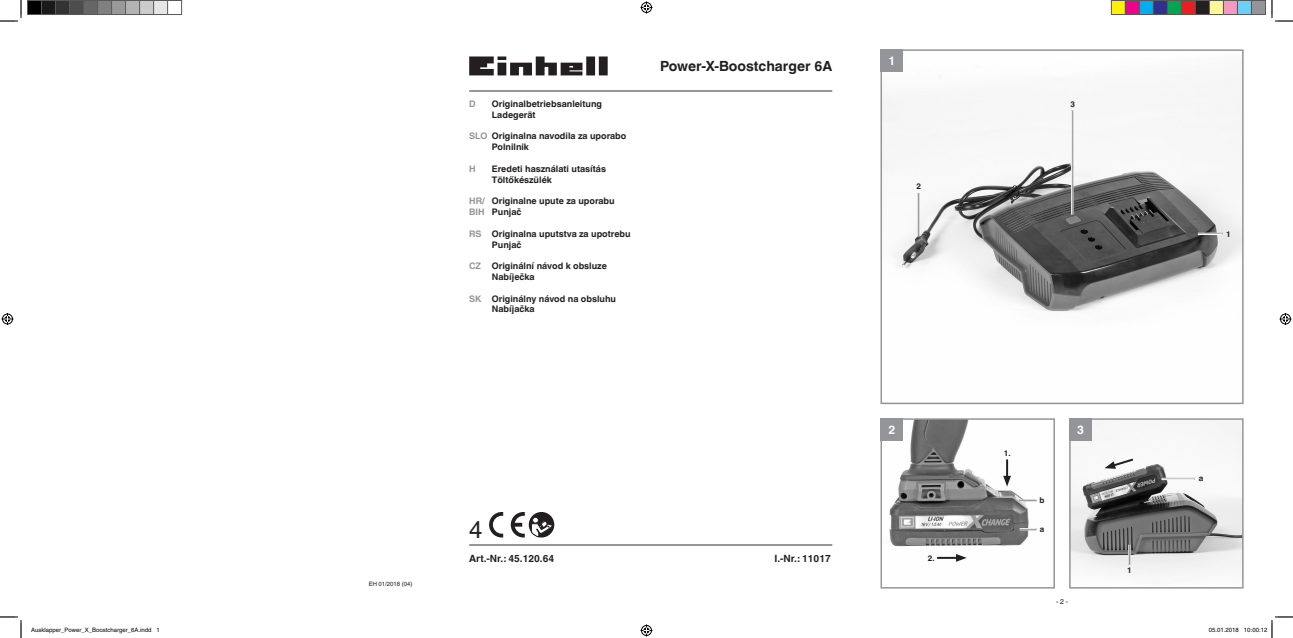
<style>
.page{position:relative;width:1293px;height:638px;background:#fff}
.page>*{position:absolute;margin:0;border:0;box-sizing:border-box;transform-origin:0 0}
.t1{font:24px "Helvetica World";color:#231f20}
.t2{font:700 14px "Helvetica World";color:#231f20}
.t3{font:700 12px "Helvetica World";color:#fff}
.t4{font:700 10px "Helvetica World";color:#231f20}
.t5{font:700 9px/10.8px "Helvetica World";color:#231f20}
.t6{font:700 9px "Helvetica World";color:#939598}
.t7{font:700 8px "Helvetica World";color:#231f20}
.t8{font:7px "Helvetica World";color:#231f20}
.t9{font:6px "Helvetica";color:#000}
.t10{font:6px "Helvetica World";color:#231f20}
.s1{color:#939598}
</style>
<div class="page">
<img style="left:883px;top:80px;width:357px;height:232px">
<div style="left:880px;top:49px;width:363px;height:355px;border:2px solid #939598"></div>
<div style="left:880px;top:49px;width:23px;height:23px;background:#939598"></div>
<hr style="left:917px;top:193px;width:1px;height:43px;background:#fff">
<hr style="left:918px;top:193px;width:1px;height:43px;background:#fff">
<hr style="left:1071px;top:111px;width:1px;height:103px;background:#fff">
<hr style="left:1072px;top:111px;width:1px;height:103px;background:#fff">
<svg style="left:1197px;top:233px;width:25px;height:2px"></svg>
<img style="left:1071px;top:421px;width:169px;height:153px">
<div style="left:1068px;top:418px;width:175px;height:170px;border:2px solid #939598"></div>
<div style="left:1068px;top:418px;width:23px;height:23px;background:#939598"></div>
<svg style="left:1128px;top:544px;width:2px;height:20px"></svg>
<hr style="left:1161px;top:477px;width:33px;height:2px;background:#231f20">
<hr style="left:1161px;top:477px;width:33px;height:1px;background:#fff">
<hr style="left:1161px;top:479px;width:33px;height:1px;background:#fff">
<svg style="left:1104px;top:457px;width:30px;height:11px"></svg>
<img style="left:889px;top:421px;width:148px;height:141px">
<div style="left:880px;top:418px;width:174px;height:170px;border:2px solid #939598"></div>
<div style="left:880px;top:418px;width:23px;height:23px;background:#939598"></div>
<hr style="left:937px;top:556px;width:22px;height:2px;background:#231f20">
<svg style="left:955px;top:553px;width:11px;height:8px"></svg>
<svg style="left:1002px;top:460px;width:8px;height:26px"></svg>
<svg style="left:1019px;top:499px;width:17px;height:2px"></svg>
<svg style="left:1019px;top:528px;width:17px;height:2px"></svg>
<div style="left:586px;top:56px;width:9px;height:19px;background:#231f20"></div>
<div style="left:598px;top:56px;width:9px;height:19px;background:#231f20"></div>
<svg style="left:469px;top:56px;width:113px;height:19px"></svg>
<svg style="left:528px;top:511px;width:26px;height:26px"></svg>
<svg style="left:531px;top:517px;width:22px;height:20px"></svg>
<hr style="left:469px;top:543px;width:363px;height:2px;background:#939598">
<hr style="left:469px;top:90px;width:363px;height:2px;background:#939598">
<svg style="left:510px;top:512px;width:14px;height:25px"></svg>
<svg style="left:489px;top:512px;width:14px;height:25px"></svg>
<svg style="left:0;top:0;width:22px;height:22px"></svg>
<svg style="left:0;top:616px;width:22px;height:21px"></svg>
<svg style="left:1271px;top:0;width:21px;height:22px"></svg>
<svg style="left:640px;top:2px;width:12px;height:12px"></svg>
<svg style="left:640px;top:624px;width:12px;height:12px"></svg>
<svg style="left:2px;top:313px;width:12px;height:12px"></svg>
<svg style="left:1279px;top:313px;width:12px;height:12px"></svg>
<div style="left:28px;top:0;width:14px;height:14px;background:#000"></div>
<div style="left:27px;top:0;width:15px;height:15px;border:1px solid #595959"></div>
<div style="left:42px;top:0;width:14px;height:14px;background:#1a1a1a"></div>
<div style="left:41px;top:0;width:15px;height:15px;border:1px solid #595959"></div>
<div style="left:56px;top:0;width:14px;height:14px;background:#333"></div>
<div style="left:55px;top:0;width:15px;height:15px;border:1px solid #595959"></div>
<div style="left:70px;top:0;width:14px;height:14px;background:#4d4d4d"></div>
<div style="left:69px;top:0;width:15px;height:15px;border:1px solid #595959"></div>
<div style="left:84px;top:0;width:14px;height:14px;background:#666"></div>
<div style="left:83px;top:0;width:15px;height:15px;border:1px solid #595959"></div>
<div style="left:98px;top:0;width:14px;height:14px;background:#808080"></div>
<div style="left:97px;top:0;width:15px;height:15px;border:1px solid #595959"></div>
<div style="left:112px;top:0;width:14px;height:14px;background:#999"></div>
<div style="left:111px;top:0;width:15px;height:15px;border:1px solid #595959"></div>
<div style="left:126px;top:0;width:14px;height:14px;background:#b3b3b3"></div>
<div style="left:125px;top:0;width:15px;height:15px;border:1px solid #595959"></div>
<div style="left:140px;top:0;width:14px;height:14px;background:#ccc"></div>
<div style="left:139px;top:0;width:15px;height:15px;border:1px solid #595959"></div>
<div style="left:154px;top:0;width:14px;height:14px;background:#e6e6e6"></div>
<div style="left:153px;top:0;width:15px;height:15px;border:1px solid #595959"></div>
<div style="left:167px;top:0;width:15px;height:15px;border:1px solid #595959"></div>
<div style="left:1111px;top:0;width:14px;height:14px;background:#fff101"></div>
<div style="left:1110px;top:0;width:15px;height:15px;border:1px solid #595959"></div>
<div style="left:1125px;top:0;width:14px;height:14px;background:#ed028c"></div>
<div style="left:1124px;top:0;width:15px;height:15px;border:1px solid #595959"></div>
<div style="left:1139px;top:0;width:14px;height:14px;background:#00aeef"></div>
<div style="left:1138px;top:0;width:15px;height:15px;border:1px solid #595959"></div>
<div style="left:1153px;top:0;width:14px;height:14px;background:#2e3092"></div>
<div style="left:1152px;top:0;width:15px;height:15px;border:1px solid #595959"></div>
<div style="left:1167px;top:0;width:14px;height:14px;background:#00a54f"></div>
<div style="left:1166px;top:0;width:15px;height:15px;border:1px solid #595959"></div>
<div style="left:1181px;top:0;width:14px;height:14px;background:#ee1d23"></div>
<div style="left:1180px;top:0;width:15px;height:15px;border:1px solid #595959"></div>
<div style="left:1195px;top:0;width:14px;height:14px;background:#231f20"></div>
<div style="left:1194px;top:0;width:15px;height:15px;border:1px solid #595959"></div>
<div style="left:1209px;top:0;width:14px;height:14px;background:#fff79a"></div>
<div style="left:1208px;top:0;width:15px;height:15px;border:1px solid #595959"></div>
<div style="left:1223px;top:0;width:14px;height:14px;background:#f499c2"></div>
<div style="left:1222px;top:0;width:15px;height:15px;border:1px solid #595959"></div>
<div style="left:1237px;top:0;width:14px;height:14px;background:#6bcff6"></div>
<div style="left:1236px;top:0;width:15px;height:15px;border:1px solid #595959"></div>
<div style="left:1251px;top:0;width:14px;height:14px;background:#939598"></div>
<div style="left:1250px;top:0;width:15px;height:15px;border:1px solid #595959"></div>
<svg style="left:1271px;top:616px;width:21px;height:21px"></svg>
<p class="t10" style="left:369px;top:580px;width:45px">EH 01/2018 (04)</p>
<p class="t6" style="left:469px;top:98px;width:8px">D</p>
<p class="t5" style="left:492px;top:98px;width:112px">Originalbetriebsanleitung<br>Ladegerät</p>
<p class="t5" style="left:492px;top:131px;width:136px;text-indent:-23px"><span class="s1">SLO</span> Originalna navodila za uporabo<br>Polnilnik</p>
<p class="t6" style="left:469px;top:163px;width:8px">H</p>
<p class="t5" style="left:492px;top:163px;width:116px">Eredeti használati utasítás<br>Töltőkészülék</p>
<p class="t5" style="left:469px;top:196px;width:147px"><span class="s1">HR/</span> Originalne upute za uporabu<br><span class="s1">BIH</span> Punjač</p>
<p class="t5" style="left:492px;top:228px;width:140px;text-indent:-23px"><span class="s1">RS</span> Originalna uputstva za upotrebu<br>Punjač</p>
<p class="t5" style="left:492px;top:260px;width:116px;text-indent:-23px"><span class="s1">CZ</span> Originální návod k obsluze<br>Nabíječka</p>
<p class="t5" style="left:492px;top:293px;width:126px;text-indent:-23px"><span class="s1">SK</span> Originálny návod na obsluhu<br>Nabíjačka</p>
<h2 class="t2" style="left:660px;top:58px;width:174px">Power-X-Boostcharger 6A</h2>
<h1 class="t1" style="left:469px;top:515px;width:15px">4</h1>
<p class="t4" style="left:469px;top:552px;width:87px">Art.-Nr.: 45.120.64</p>
<p class="t4" style="left:774px;top:552px;width:58px">I.-Nr.: 11017</p>
<h3 class="t3" style="left:888px;top:54px;width:8px">1</h3>
<p class="t7" style="left:916px;top:182px;width:6px">2</p>
<h3 class="t3" style="left:888px;top:422px;width:8px">2</h3>
<p class="t7" style="left:927px;top:553px;width:8px">2.</p>
<p class="t7" style="left:1070px;top:99px;width:6px">3</p>
<p class="t7" style="left:1225px;top:229px;width:6px">1</p>
<p class="t7" style="left:1003px;top:448px;width:8px">1.</p>
<p class="t7" style="left:1039px;top:495px;width:6px">b</p>
<p class="t7" style="left:1039px;top:524px;width:6px">a</p>
<h3 class="t3" style="left:1076px;top:422px;width:8px">3</h3>
<p class="t8" style="left:1055px;top:597px;width:13px">- 2 -</p>
<p class="t7" style="left:1126px;top:565px;width:6px">1</p>
<p class="t7" style="left:1198px;top:473px;width:6px">a</p>
<p class="t9" style="left:31px;top:626px;width:130px">Ausklapper_Power_X_Boostcharger_6A.indd 1</p>
<p class="t9" style="left:1208px;top:626px;width:60px">05.01.2018 10:00:12</p>
</div>
